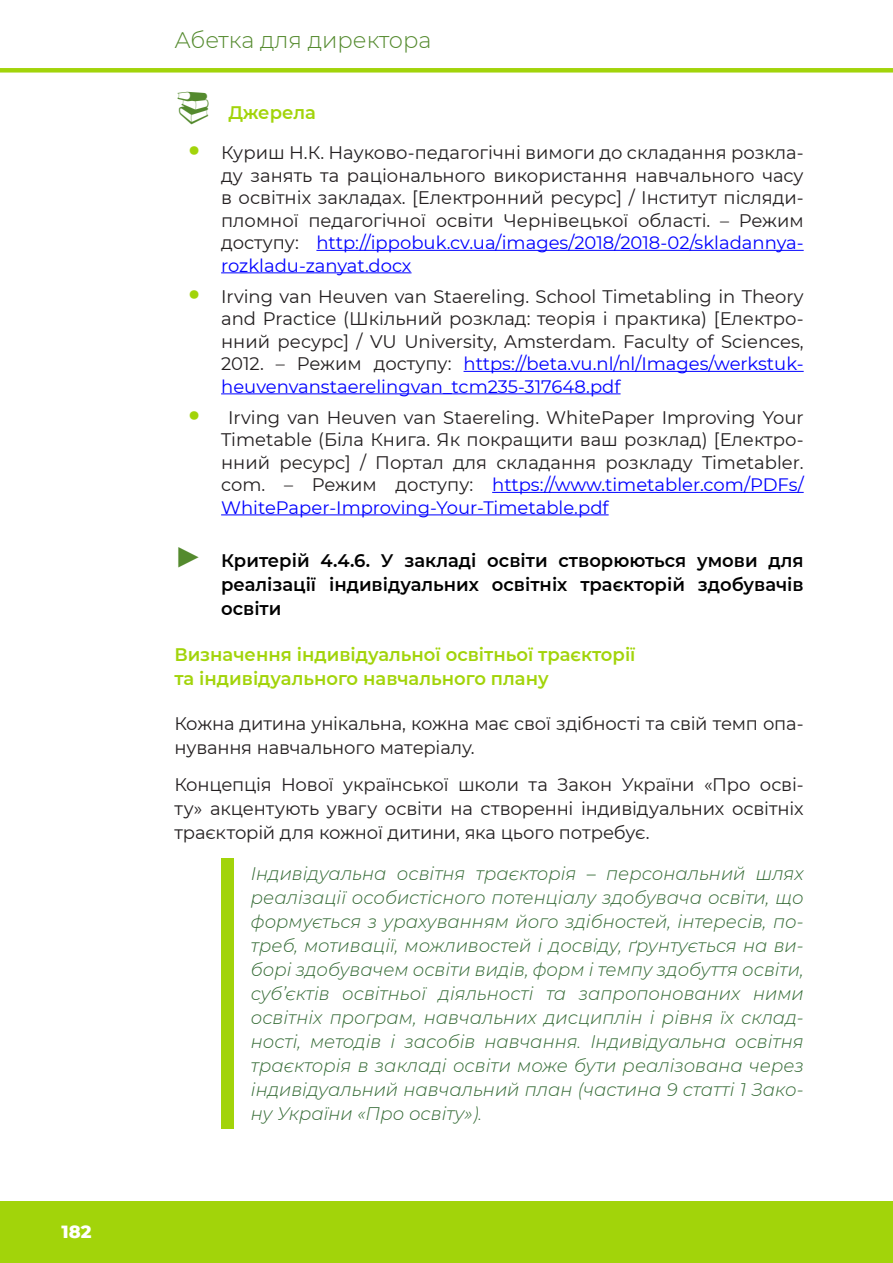
<style>
.page{position:relative;width:893px;height:1263px;background:#fff}
.page>*{position:absolute;margin:0;border:0;box-sizing:border-box;transform-origin:0 0}
.t1{font:300 22.5px "Montserrat";color:#548a2e}
.Body_Text{font:18.15px/22.5px "Montserrat";color:#231f20;text-align:justify}
.Example_Text{font:italic 300 18.15px/24px "Montserrat";color:#336a34;text-align:justify}
.t2{font:600 18.15px/24px "Montserrat";color:#000;text-align:justify}
.SubH4{font:600 18.15px/24px "Montserrat";color:#a2d40a}
.t3{font:18px/22.5px "Montserrat";color:#00f}
.t4{font:800 18px "Montserrat";color:#fff}
.s1{font-weight:800;font-size:30.3px;color:#a2d40a}
.s2{font-size:18.15px;color:#231f20}
.s3{font-family:"Century Gothic";font-weight:400;font-size:28.8px;color:#548a2e}
</style>
<div class="page">
<div style="left:0;top:1201px;width:893px;height:62px;background:#a2d40a"></div>
<div style="left:0;top:68px;width:893px;height:5px;background:#a2d40a"></div>
<hr style="left:316px;top:250px;width:488px;height:1px;background:#00f">
<hr style="left:221px;top:272px;width:191px;height:1px;background:#00f">
<hr style="left:464px;top:371px;width:340px;height:1px;background:#00f">
<hr style="left:221px;top:393px;width:400px;height:1px;background:#00f">
<hr style="left:492px;top:492px;width:312px;height:1px;background:#00f">
<hr style="left:221px;top:514px;width:388px;height:1px;background:#00f">
<div style="left:221px;top:858px;width:13px;height:270px;background:#a2d40a"></div>
<p class="t4" style="left:62px;top:1218px;width:32px">182</p>
<p class="t1" style="left:174px;top:25px;width:259px">Абетка для директора</p>
<p class="SubH4" style="left:228px;top:100px;width:89px">Джерела</p>
<p class="Body_Text" style="left:221px;top:141px;width:584px;text-indent:-33px"><span class="s1">•</span> Куриш Н.К. Науково-педагогічні вимоги до складання розкла&shy;ду занять та раціонального використання навчального часу в освітніх закладах. [Електронний ресурс] / Інститут післяди&shy;пломної педагогічної освіти Чернівецької області. – Режим</p>
<p class="t3" style="left:221px;top:231px;width:584px"><span class="s2">доступу:</span> http://ippobuk.cv.ua/images/2018/2018-02/skladannya&shy;rozkladu-zanyat.docx</p>
<p class="Body_Text" style="left:221px;top:284px;width:584px;text-indent:-33px"><span class="s1">•</span> Irving van Heuven van Staereling. School Timetabling in Theory and Practice (Шкільний розклад: теорія і практика) [Електро&shy;нний ресурс] / VU University, Amsterdam. Faculty of Sciences,</p>
<p class="t3" style="left:221px;top:352px;width:584px"><span class="s2">2012. – Режим доступу:</span> https://beta.vu.nl/nl/Images/werkstuk&shy;heuvenvanstaerelingvan_tcm235-317648.pdf</p>
<p class="Body_Text" style="left:221px;top:405px;width:584px;text-indent:-33px"><span class="s1">•</span> Irving van Heuven van Staereling. WhitePaper Improving Your Timetable (Біла Книга. Як покращити ваш розклад) [Електро&shy;нний ресурс] / Портал для складання розкладу Timetabler.</p>
<p class="t3" style="left:221px;top:473px;width:584px"><span class="s2">com. – Режим доступу:</span> https://www.timetabler.com/PDFs/<br>WhitePaper-Improving-Your-Timetable.pdf</p>
<p class="t2" style="left:221px;top:548px;width:584px;text-indent:-47px"><span class="s3">►</span> Критерій 4.4.6. У закладі освіти створюються умови для реалізації індивідуальних освітніх траєкторій здобувачів освіти</p>
<p class="SubH4" style="left:174px;top:641px;width:463px">Визначення індивідуальної освітньої траєкторії та індивідуального навчального плану</p>
<p class="Body_Text" style="left:174px;top:711px;width:631px;line-height:24px">Кожна дитина унікальна, кожна має свої здібності та свій темп опа&shy;нування навчального матеріалу.</p>
<p class="Body_Text" style="left:174px;top:771px;width:631px;line-height:24px">Концепція Нової української школи та Закон України «Про осві&shy;ту» акцентують увагу освіти на створенні індивідуальних освітніх траєкторій для кожної дитини, яка цього потребує.</p>
<p class="Example_Text" style="left:251px;top:861px;width:554px">Індивідуальна освітня траєкторія – персональний шлях реалізації особистісного потенціалу здобувача освіти, що формується з урахуванням його здібностей, інтересів, по&shy;треб, мотивації, можливостей і досвіду, ґрунтується на ви&shy;борі здобувачем освіти видів, форм і темпу здобуття освіти, суб’єктів освітньої діяльності та запропонованих ними освітніх програм, навчальних дисциплін і рівня їх склад&shy;ності, методів і засобів навчання. Індивідуальна освітня траєкторія в закладі освіти може бути реалізована через індивідуальний навчальний план (частина 9 статті 1 Зако&shy;ну України «Про освіту»).</p>
</div>
